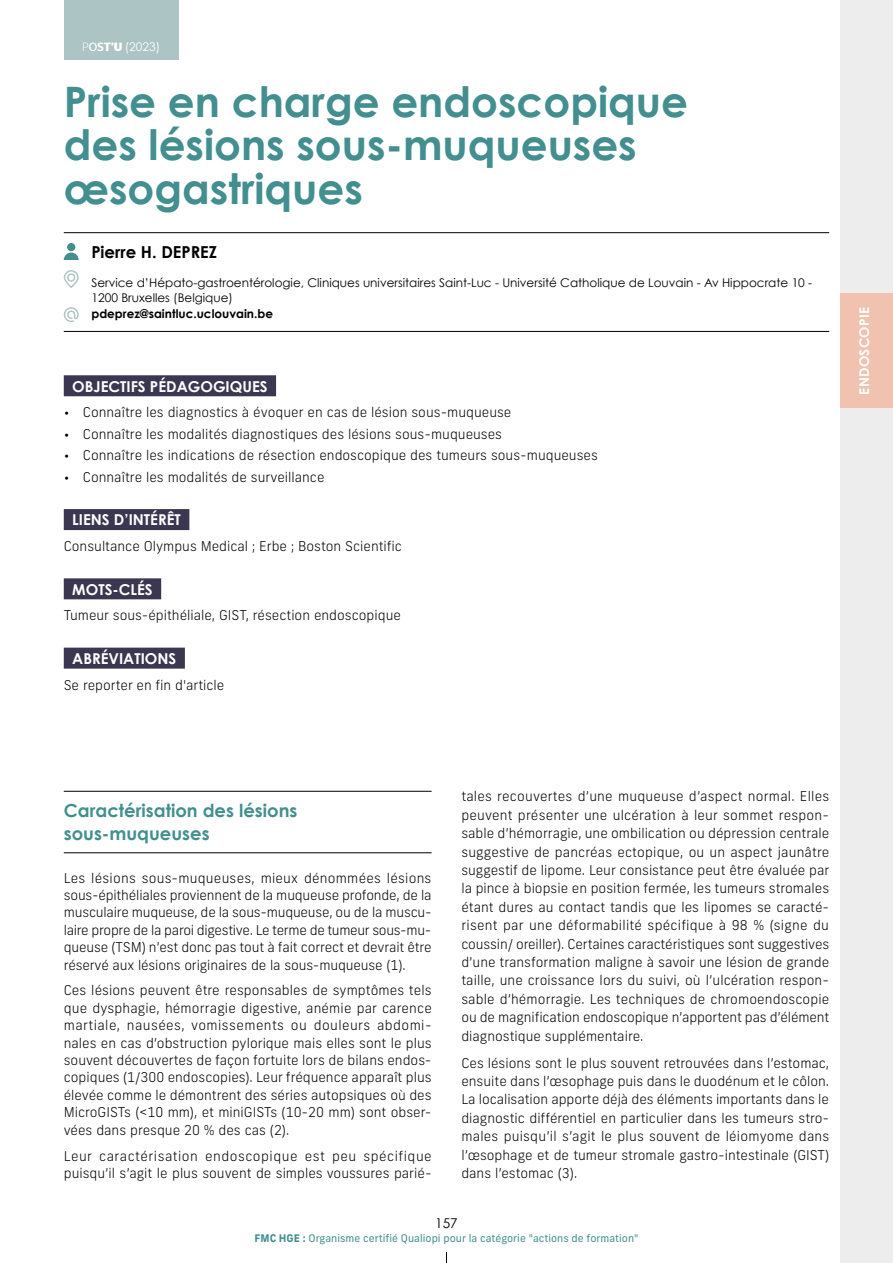
<style>
.page{position:relative;width:893px;height:1263px;background:#fff}
.page>*{position:absolute;margin:0;border:0;box-sizing:border-box;transform-origin:0 0}
.t1{font:700 42px/43.5px "Century Gothic";color:#438f8f}
.t2{font:700 18px/22.6px "Century Gothic";color:#438f8f}
.t3{font:700 16.5px "Century Gothic";color:#000}
.t4{font:700 15px "Century Gothic";color:#fff}
.t5{font:300 13.5px/18.5px "New Frank";color:#000;text-align:justify}
.t6{font:300 13.5px/17.4px "New Frank";letter-spacing:.025em;color:#000}
.t7{font:700 13.5px "Century Gothic";letter-spacing:.02em;color:#fff}
.t8{font:13.5px "Century Gothic";color:#000}
.t9{font:12px/14.4px "Century Gothic";color:#000}
.t10{font:700 12px "Century Gothic";color:#000}
.t11{font:12px "Century Gothic";color:#fff}
.t12{font:10.5px "New Frank";color:#438f8f}
.s1{font-family:"Stag Sans";font-weight:300}
.s2{font-family:"Stag Sans"}
.s3{font-family:"Stag Sans";font-weight:500}
.s4{font-family:"Stag Sans";font-weight:600}
.s5{font-family:"Stag Sans";font-weight:700}
.s6{font-weight:700}
</style>
<div class="page">
<div style="left:840px;top:0;width:53px;height:1263px;background:#ededed"></div>
<div style="left:64px;top:0;width:115px;height:60px;background:#adc4c5"></div>
<div style="left:840px;top:293px;width:53px;height:115px;background:#f0c2af"></div>
<hr style="left:64px;top:232px;width:765px;height:1px;background:#000">
<hr style="left:64px;top:331px;width:765px;height:1px;background:#000">
<div style="left:64px;top:375px;width:212px;height:21px;background:#3c3751"></div>
<div style="left:64px;top:509px;width:125px;height:21px;background:#3c3751"></div>
<div style="left:64px;top:578px;width:97px;height:21px;background:#3c3751"></div>
<div style="left:64px;top:648px;width:121px;height:21px;background:#3c3751"></div>
<svg style="left:64px;top:243px;width:15px;height:17px"></svg>
<svg style="left:64px;top:270px;width:15px;height:18px"></svg>
<svg style="left:64px;top:307px;width:15px;height:15px"></svg>
<hr style="left:64px;top:791px;width:368px;height:1px;background:#000">
<hr style="left:64px;top:852px;width:368px;height:1px;background:#000">
<p class="t11" style="left:82px;top:38px;width:79px"><span class="s1">P</span><span class="s2">O</span><span class="s3">S</span><span class="s4">T’</span><span class="s5">U</span> (2023)</p>
<h1 class="t1" style="left:64px;top:78px;width:626px">Prise en charge endoscopique des lésions sous-muqueuses œsogastriques</h1>
<p class="t3" style="left:91px;top:240px;width:127px">Pierre H. DEPREZ</p>
<p class="t9" style="left:91px;top:276px;width:722px">Service d’Hépato-gastroentérologie, Cliniques universitaires Saint-Luc - Université Catholique de Louvain - Av Hippocrate 10 -<br>1200 Bruxelles (Belgique)</p>
<p class="t10" style="left:91px;top:305px;width:183px">pdeprez@saintluc.uclouvain.be</p>
<p class="t4" style="left:72px;top:375px;width:197px">OBJECTIFS PÉDAGOGIQUES</p>
<p class="t5" style="left:64px;top:403px;width:449px">• Connaître les diagnostics à évoquer en cas de lésion sous-muqueuse</p>
<p class="t5" style="left:64px;top:425px;width:440px">• Connaître les modalités diagnostiques des lésions sous-muqueuses</p>
<p class="t5" style="left:64px;top:446px;width:536px">• Connaître les indications de résection endoscopique des tumeurs sous-muqueuses</p>
<p class="t5" style="left:64px;top:468px;width:262px">• Connaître les modalités de surveillance</p>
<p class="t4" style="left:72px;top:509px;width:110px">LIENS D’INTÉRÊT</p>
<p class="t5" style="left:64px;top:537px;width:340px">Consultance Olympus Medical ; Erbe ; Boston Scientific</p>
<p class="t4" style="left:72px;top:578px;width:82px">MOTS-CLÉS</p>
<p class="t5" style="left:64px;top:606px;width:339px">Tumeur sous-épithéliale, GIST, résection endoscopique</p>
<p class="t4" style="left:72px;top:647px;width:106px">ABRÉVIATIONS</p>
<p class="t5" style="left:64px;top:676px;width:162px">Se reporter en fin d'article</p>
<p class="t7" style="left:854px;top:395px;width:89px;rotate:-90deg">ENDOSCOPIE</p>
<h2 class="t2" style="left:64px;top:798px;width:235px">Caractérisation des lésions sous-muqueuses</h2>
<p class="t5" style="left:64px;top:869px;width:369px;line-height:17.4px">Les lésions sous-muqueuses, mieux dénommées lésions sous-épithéliales proviennent de la muqueuse profonde, de la musculaire muqueuse, de la sous-muqueuse, ou de la muscu&shy;laire propre de la paroi digestive. Le terme de tumeur sous-mu&shy;queuse (TSM) n’est donc pas tout à fait correct et devrait être réservé aux lésions originaires de la sous-muqueuse (1).</p>
<p class="t5" style="left:64px;top:982px;width:370px;line-height:17.4px">Ces lésions peuvent être responsables de symptômes tels que dysphagie, hémorragie digestive, anémie par carence martiale, nausées, vomissements ou douleurs abdomi&shy;nales en cas d’obstruction pylorique mais elles sont le plus souvent découvertes de façon fortuite lors de bilans endos&shy;copiques (1/300 endoscopies). Leur fréquence apparaît plus élevée comme le démontrent des séries autopsiques où des MicroGISTs (&lt;10 mm), et miniGISTs (10-20 mm) sont obser&shy;vées dans presque 20 % des cas (2).</p>
<p class="t6" style="left:64px;top:1147px;width:369px">Leur caractérisation endoscopique est peu spécifique puisqu’il s’agit le plus souvent de simples voussures parié-</p>
<p class="t5" style="left:461px;top:787px;width:370px">tales recouvertes d’une muqueuse d’aspect normal. Elles peuvent présenter une ulcération à leur sommet respon&shy;sable d’hémorragie, une ombilication ou dépression centrale suggestive de pancréas ectopique, ou un aspect jaunâtre suggestif de lipome. Leur consistance peut être évaluée par la pince à biopsie en position fermée, les tumeurs stromales étant dures au contact tandis que les lipomes se caracté&shy;risent par une déformabilité spécifique à 98 % (signe du coussin/ oreiller). Certaines caractéristiques sont suggestives d’une transformation maligne à savoir une lésion de grande taille, une croissance lors du suivi, où l’ulcération respon&shy;sable d’hémorragie. Les techniques de chromoendoscopie ou de magnification endoscopique n’apportent pas d’élément diagnostique supplémentaire.</p>
<p class="t5" style="left:461px;top:1053px;width:369px">Ces lésions sont le plus souvent retrouvées dans l’estomac, ensuite dans l’œsophage puis dans le duodénum et le côlon.<br>La localisation apporte déjà des éléments importants dans le diagnostic différentiel en particulier dans les tumeurs stro&shy;males puisqu’il s’agit le plus souvent de léiomyome dans l’œsophage et de tumeur stromale gastro-intestinale (GIST) dans l’estomac (3).</p>
<p class="t8" style="left:435px;top:1214px;width:24px">157</p>
<p class="t12" style="left:255px;top:1232px;width:385px"><span class="s6">FMC HGE :</span> Organisme certifié Qualiopi pour la catégorie "actions de formation"</p>
</div>
